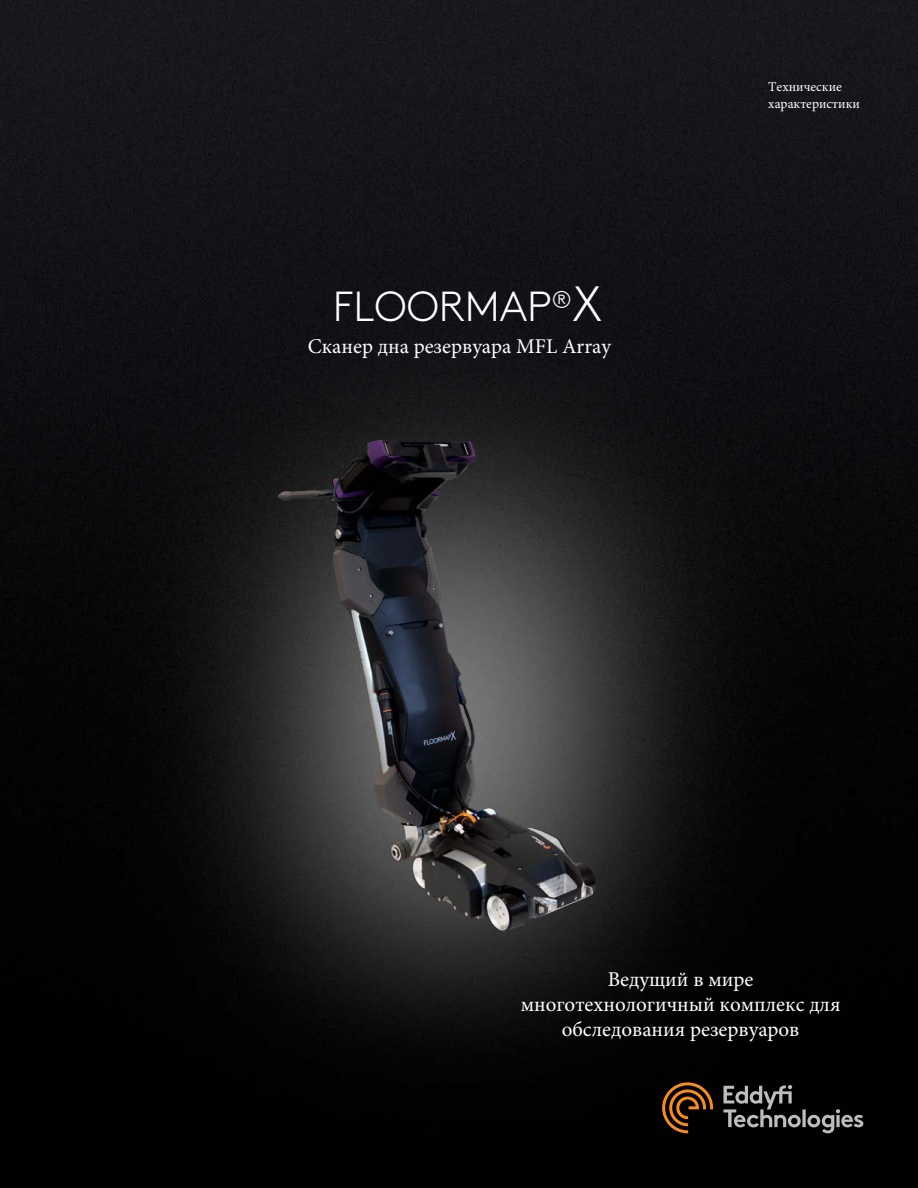
<style>
.page{position:relative;width:918px;height:1188px;background:#fff}
.page>*{position:absolute;margin:0;border:0;box-sizing:border-box;transform-origin:0 0}
.t1{font:300 42px "Brown Std";color:#fff}
.t2{font:21px/25.2px "Minion Pro";color:#fff;text-align:center}
.t3{font:13.5px/16.5px "Minion Pro";color:#fff}
.s1{font-size:49.5px}
</style>
<div class="page">
<img style="left:0;top:0;width:918px;height:1188px">
<svg style="left:662px;top:1082px;width:51px;height:51px"></svg>
<svg style="left:723px;top:1085px;width:140px;height:48px"></svg>
<img style="left:241px;top:402px;width:454px;height:552px">
<h1 class="t1" style="left:333px;top:283px;width:271px">FLOORMAP<sup>®</sup><span class="s1">X</span></h1>
<p class="t2" style="left:308px;top:334px;width:305px">Сканер дна резервуара MFL Array</p>
<p class="t3" style="left:768px;top:79px;width:93px">Технические характеристики</p>
<p class="t2" style="left:521px;top:967px;width:321px">Ведущий в мире многотехнологичный комплекс для обследования резервуаров</p>
</div>
